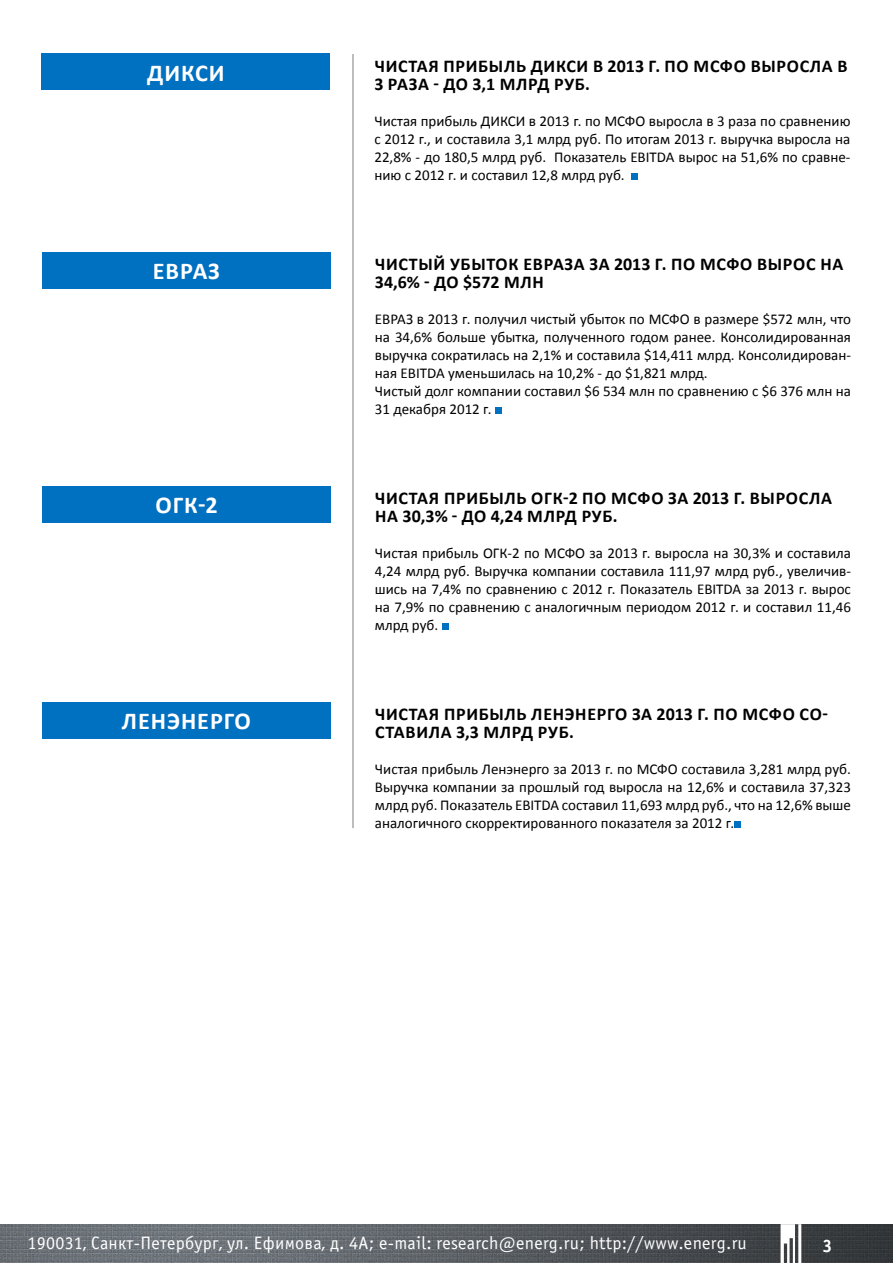
<style>
.page{position:relative;width:893px;height:1263px;background:#fff}
.page>*{position:absolute;margin:0;border:0;box-sizing:border-box;transform-origin:0 0}
.t1{font:700 24.15px "Calibri";letter-spacing:.04em;color:#fff}
.t2{font:700 18px/18px "Calibri";letter-spacing:.025em;color:#000}
.t3{font:18px "Officina Sans C";letter-spacing:.015em;color:#fff}
.t4{font:700 18px "Officina Sans C";color:#fff}
.t5{font:15px/18px "Calibri";color:#000;text-align:justify}
</style>
<div class="page">
<img style="left:0;top:1224px;width:893px;height:39px">
<hr style="left:352px;top:54px;width:2px;height:774px;background:#a7a9ac">
<div style="left:41px;top:54px;width:289px;height:36px;background:#0070c0"></div>
<div style="left:42px;top:252px;width:289px;height:36px;background:#0070c0"></div>
<div style="left:42px;top:486px;width:289px;height:36px;background:#0070c0"></div>
<div style="left:42px;top:702px;width:289px;height:36px;background:#0070c0"></div>
<svg style="left:781px;top:1224px;width:20px;height:39px"></svg>
<div style="left:631px;top:173px;width:7px;height:7px;background:#0070c0"></div>
<div style="left:495px;top:407px;width:7px;height:7px;background:#0070c0"></div>
<div style="left:442px;top:623px;width:7px;height:7px;background:#0070c0"></div>
<div style="left:734px;top:821px;width:7px;height:7px;background:#0070c0"></div>
<h1 class="t1" style="left:147px;top:58px;width:79px">ДИКСИ</h1>
<p class="t2" style="left:375px;top:57px;width:23px">Чистая</p>
<p class="t2" style="left:443px;top:57px;width:13px">прибыль</p>
<p class="t2" style="left:531px;top:57px;width:233px">ДИКСИ в 2013 г. по МСФО выросла</p>
<p class="t2" style="left:838px;top:57px;width:10px">в</p>
<p class="t2" style="left:374px;top:75px;width:25px">3 раза</p>
<p class="t2" style="left:433px;top:75px;width:80px">- до 3,1 млрд</p>
<p class="t2" style="left:554px;top:75px;width:37px">руб .</p>
<p class="t5" style="left:374px;top:112px;width:478px">Чистая прибыль ДИКСИ в 2013 г. по МСФО выросла в 3 раза по сравнению с 2012 г., и составила 3,1 млрд руб. По итогам 2013 г. выручка выросла на 22,8% - до 180,5 млрд руб. Показатель EBITDA вырос на 51,6% по сравне&shy;нию с 2012 г. и составил 12,8 млрд руб.</p>
<h1 class="t1" style="left:153px;top:256px;width:69px">ЕВРАЗ</h1>
<p class="t2" style="left:375px;top:255px;width:24px">Чистый</p>
<p class="t2" style="left:450px;top:255px;width:13px">убыток</p>
<p class="t2" style="left:523px;top:255px;width:247px">ЕВРАЗа за 2013 г. по МСФО вырос</p>
<p class="t2" style="left:820px;top:255px;width:12px">на</p>
<p class="t2" style="left:375px;top:273px;width:143px">34,6% - до $572 млн</p>
<p class="t5" style="left:375px;top:310px;width:478px;text-align:left">ЕВРАЗ в 2013 г. получил чистый убыток по МСФО в размере $572 млн, что на 34,6% больше убытка, полученного годом ранее. Консолидированная выручка сократилась на 2,1% и составила $14,411 млрд. Консолидирован&shy;ная EBITDA уменьшилась на 10,2% - до $1,821 млрд.<br>Чистый долг компании составил $6 534 млн по сравнению с $6 376 млн на 31 декабря 2012 г.</p>
<h1 class="t1" style="left:155px;top:490px;width:64px">ОГК-2</h1>
<p class="t2" style="left:375px;top:489px;width:388px;text-indent:156px">ОГК-2 по МСФО за 2013 г. выросла на 30,3% - до 4,24 млрд</p>
<p class="t2" style="left:375px;top:489px;width:23px">Чистая</p>
<p class="t2" style="left:444px;top:489px;width:13px">прибыль</p>
<p class="t2" style="left:582px;top:507px;width:37px">руб .</p>
<p class="t5" style="left:375px;top:544px;width:478px">Чистая прибыль ОГК-2 по МСФО за 2013 г. выросла на 30,3% и составила 4,24 млрд руб. Выручка компании составила 111,97 млрд руб., увеличив&shy;шись на 7,4% по сравнению с 2012 г. Показатель EBITDA за 2013 г. вырос на 7,9% по сравнению с аналогичным периодом 2012 г. и составил 11,46 млрд руб.</p>
<h1 class="t1" style="left:122px;top:706px;width:31px">Ленэнерго</h1>
<p class="t2" style="left:375px;top:705px;width:23px">Чистая</p>
<p class="t2" style="left:444px;top:705px;width:13px">прибыль</p>
<p class="t2" style="left:531px;top:705px;width:24px">Ленэнерго</p>
<p class="t2" style="left:632px;top:705px;width:197px">за 2013 г. по МСФО со-</p>
<p class="t2" style="left:375px;top:723px;width:12px">ставила</p>
<p class="t2" style="left:456px;top:723px;width:41px">3,3 млрд</p>
<p class="t2" style="left:538px;top:723px;width:37px">руб .</p>
<p class="t5" style="left:375px;top:760px;width:478px">Чистая прибыль Ленэнерго за 2013 г. по МСФО составила 3,281 млрд руб.<br>Выручка компании за прошлый год выросла на 12,6% и составила 37,323 млрд руб. Показатель EBITDA составил 11,693 млрд руб., что на 12,6% выше аналогичного скорректированного показателя за 2012 г.</p>
<p class="t3" style="left:28px;top:1233px;width:721px">190031, Санкт-Петербург, ул. Ефимова, д. 4А; e-mail: research@energ.ru; http://www.energ.ru</p>
<p class="t4" style="left:822px;top:1236px;width:12px">3</p>
</div>
